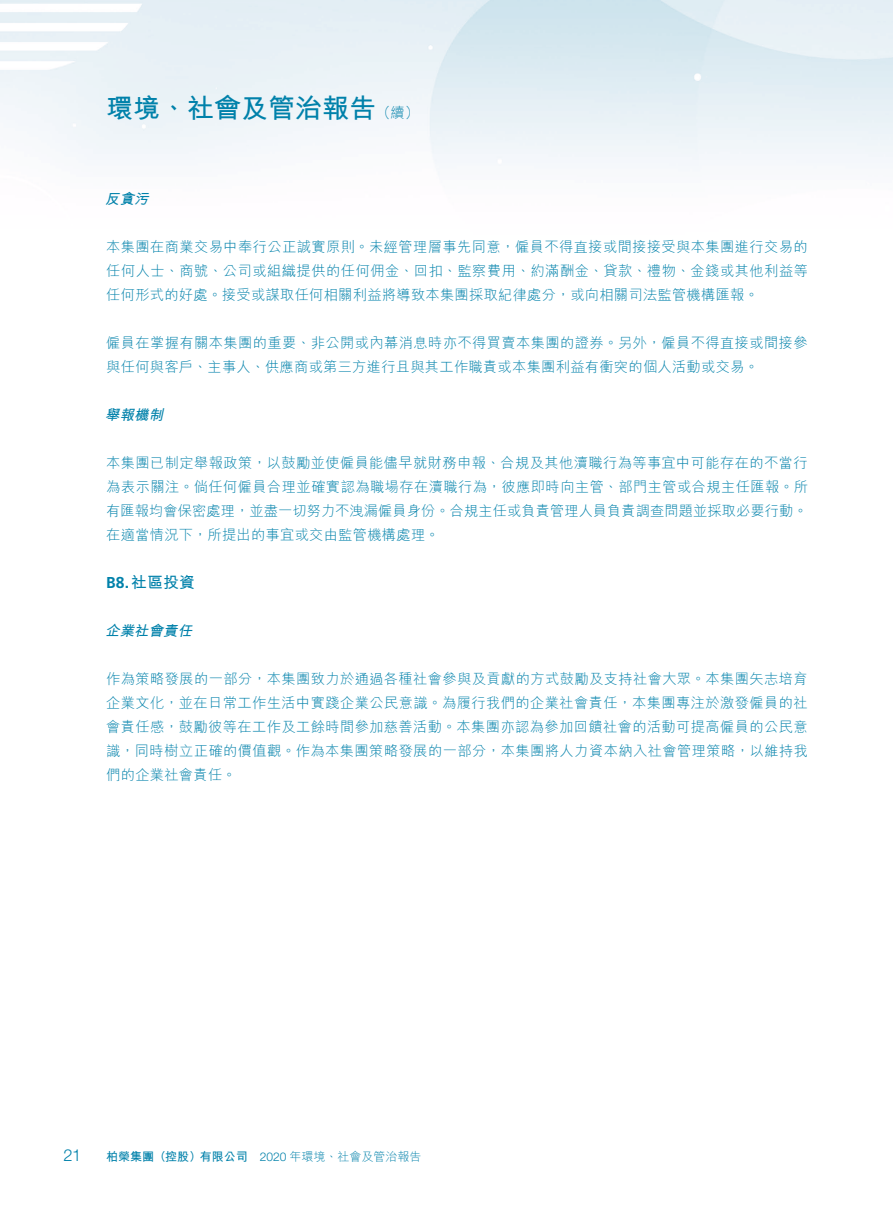
<style>
.page{position:relative;width:893px;height:1212px;background:#fff}
.page>*{position:absolute;margin:0;border:0;box-sizing:border-box;transform-origin:0 0}
.t1{font:700 27px "M Hei HK";color:#0081aa}
.t2{font:300 16.5px "Helvetica Neue LT Std";color:#0081aa}
._02_H2{font:700 15.75px "M Hei HK";color:#0081aa}
._00_txt{font:300 14.25px/24px "M Hei HK";letter-spacing:.02em;color:#0081aa;text-align:justify}
._03_H3{font:italic 700 14.25px "M Hei HK";color:#0081aa}
.t3{font:700 12px "M Hei HK";color:#0081aa}
.s1{font-weight:300;font-size:14.25px}
.s2{font-family:"Frutiger LT Std"}
.s3{font-family:"Helvetica Neue LT Std";font-weight:300}
.s4{font-weight:300}
</style>
<div class="page">
<h1 class="t1" style="left:106px;top:88px;width:314px">環境、社會及管治報告<span class="s1">（續）</span></h1>
<p class="_03_H3" style="left:105px;top:188px;width:49px">反貪污</p>
<p class="_00_txt" style="left:106px;top:235px;width:703px">本集團在商業交易中奉行公正誠實原則。未經管理層事先同意，僱員不得直接或間接接受與本集團進行交易的任何人士、商號、公司或組織提供的任何佣金、回扣、監察費用、約滿酬金、貸款、禮物、金錢或其他利益等任何形式的好處。接受或謀取任何相關利益將導致本集團採取紀律處分，或向相關司法監管機構匯報。</p>
<p class="_00_txt" style="left:106px;top:331px;width:703px">僱員在掌握有關本集團的重要、非公開或內幕消息時亦不得買賣本集團的證券。另外，僱員不得直接或間接參與任何與客戶、主事人、供應商或第三方進行且與其工作職責或本集團利益有衝突的個人活動或交易。</p>
<p class="_03_H3" style="left:105px;top:404px;width:63px">舉報機制</p>
<p class="_00_txt" style="left:106px;top:451px;width:703px">本集團已制定舉報政策，以鼓勵並使僱員能儘早就財務申報、合規及其他瀆職行為等事宜中可能存在的不當行為表示關注。倘任何僱員合理並確實認為職場存在瀆職行為，彼應即時向主管、部門主管或合規主任匯報。所有匯報均會保密處理，並盡一切努力不洩漏僱員身份。合規主任或負責管理人員負責調查問題並採取必要行動。在適當情況下，所提出的事宜或交由監管機構處理。</p>
<p class="_02_H2" style="left:106px;top:571px;width:90px"><span class="s2">B8.</span>社區投資</p>
<p class="_03_H3" style="left:105px;top:620px;width:92px">企業社會責任</p>
<p class="_00_txt" style="left:106px;top:667px;width:703px">作為策略發展的一部分，本集團致力於通過各種社會參與及貢獻的方式鼓勵及支持社會大眾。本集團矢志培育企業文化，並在日常工作生活中實踐企業公民意識。為履行我們的企業社會責任，本集團專注於激發僱員的社會責任感，鼓勵彼等在工作及工餘時間參加慈善活動。本集團亦認為參加回饋社會的活動可提高僱員的公民意識，同時樹立正確的價值觀。作為本集團策略發展的一部分，本集團將人力資本納入社會管理策略，以維持我們的企業社會責任。</p>
<p class="t2" style="left:63px;top:1145px;width:19px">21</p>
<p class="t3" style="left:106px;top:1148px;width:317px">柏榮集團（控股）有限公司 <span class="s3">2020</span> <span class="s4">年環境、社會及管治報告</span></p>
</div>
